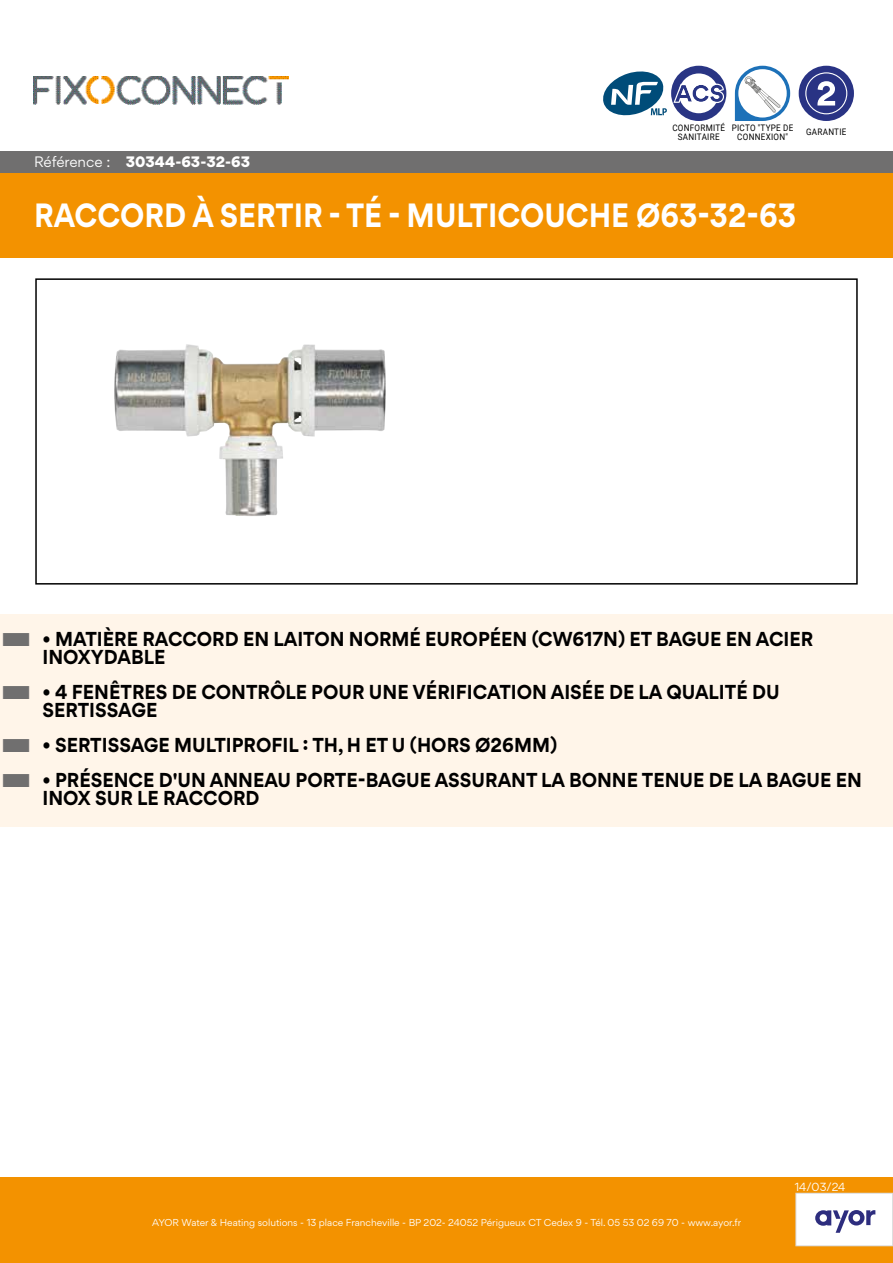
<style>
.page{position:relative;width:893px;height:1263px;background:#fff}
.page>*{position:absolute;margin:0;border:0;box-sizing:border-box;transform-origin:0 0}
.t1{font:700 30px "Gordita";color:#fff;scale:.9 1}
.t2{font:700 18px/18px "Gordita";color:#000;scale:.95 1}
.t3{font:900 13.5px "Gordita";color:#fff}
.t4{font:10.5px "Gordita";color:#fff}
.t5{font:9px "Gordita";color:#fff}
.t6{font:9px/9px "Roboto";letter-spacing:.035em;color:#000;text-align:center;scale:.9 1}
.s1{font-weight:400}
</style>
<div class="page">
<div style="left:0;top:1178px;width:893px;height:85px;background:#f39200"></div>
<div style="left:796px;top:1193px;width:97px;height:53px;background:#fff"></div>
<div style="left:795px;top:1193px;width:98px;height:53px;border:1px solid #dadada"></div>
<img style="left:114px;top:344px;width:272px;height:172px">
<div style="left:0;top:172px;width:893px;height:85px;background:#f39200"></div>
<svg style="left:603px;top:71px;width:64px;height:44px"></svg>
<div style="left:671px;top:66px;width:55px;height:55px;background:#293584;border-radius:50%"></div>
<div style="left:679px;top:73px;width:40px;height:40px;background:#fff;border-radius:50%"></div>
<svg style="left:673px;top:84px;width:51px;height:19px"></svg>
<svg style="left:735px;top:66px;width:55px;height:55px"></svg>
<div style="left:799px;top:66px;width:55px;height:55px;background:#293384;border-radius:50%"></div>
<svg style="left:805px;top:72px;width:42px;height:42px"></svg>
<div style="left:35px;top:278px;width:823px;height:307px;border:2px solid #000"></div>
<div style="left:0;top:614px;width:893px;height:71px;background:#fff5e9"></div>
<div style="left:0;top:667px;width:893px;height:71px;background:#fff5e9"></div>
<div style="left:0;top:720px;width:893px;height:53px;background:#fff5e9"></div>
<div style="left:0;top:755px;width:893px;height:71px;background:#fff5e9"></div>
<svg style="left:815px;top:1210px;width:60px;height:23px"></svg>
<img style="left:33px;top:77px;width:255px;height:28px">
<div style="left:0;top:151px;width:893px;height:21px;background:#706f6f"></div>
<p class="t3" style="left:34px;top:151px;width:218px"><span class="s1">Référence :</span> 30344-63-32-63</p>
<p class="t6" style="left:672px;top:122px;width:60px">CONFORMITÉ<br>SANITAIRE</p>
<p class="t6" style="left:732px;top:122px;width:70px">PICTO "TYPE DE<br>CONNEXION"</p>
<p class="t6" style="left:806px;top:127px;width:46px">GARANTIE</p>
<h1 class="t1" style="left:34px;top:191px;width:848px">RACCORD À SERTIR - TÉ - MULTICOUCHE Ø63-32-63</h1>
<p class="t2" style="left:43px;top:629px;width:813px">• MATIÈRE RACCORD EN LAITON NORMÉ EUROPÉEN (CW617N) ET BAGUE EN ACIER<br>INOXYDABLE</p>
<p class="t2" style="left:43px;top:682px;width:777px">• 4 FENÊTRES DE CONTRÔLE POUR UNE VÉRIFICATION AISÉE DE LA QUALITÉ DU<br>SERTISSAGE</p>
<p class="t2" style="left:43px;top:735px;width:543px">• SERTISSAGE MULTIPROFIL : TH, H ET U (HORS Ø26MM)</p>
<p class="t2" style="left:43px;top:770px;width:864px">• PRÉSENCE D'UN ANNEAU PORTE-BAGUE ASSURANT LA BONNE TENUE DE LA BAGUE EN<br>INOX SUR LE RACCORD</p>
<p class="t5" style="left:152px;top:1216px;width:590px">AYOR Water &amp; Heating solutions - 13 place Francheville - BP 202- 24052 Périgueux CT Cedex 9 - Tél. 05 53 02 69 70 - www.ayor.fr</p>
<p class="t4" style="left:795px;top:1179px;width:52px">14/03/24</p>
</div>
